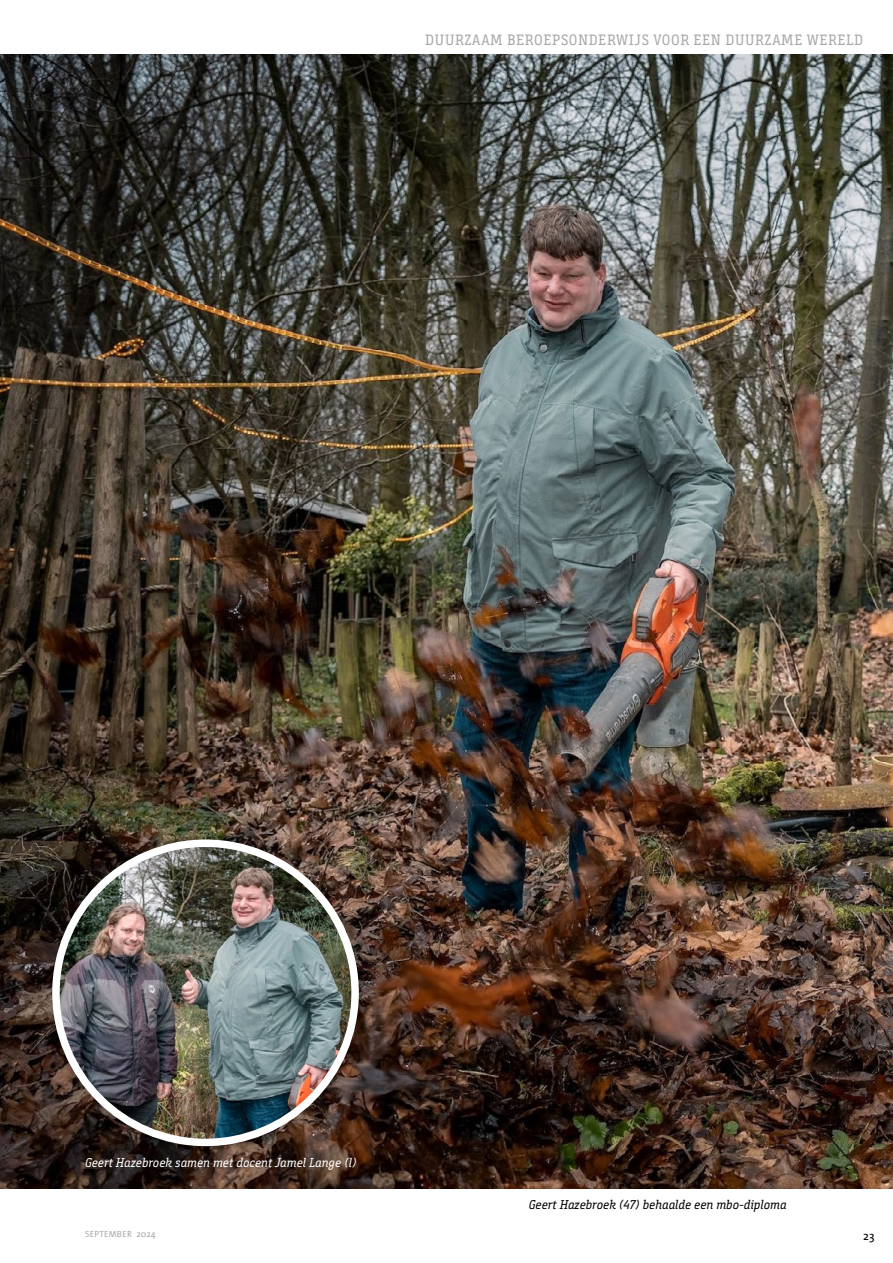
<style>
.page{position:relative;width:893px;height:1263px;background:#fff}
.page>*{position:absolute;margin:0;border:0;box-sizing:border-box;transform-origin:0 0}
.t1{font:15px "Bunday Slab";letter-spacing:.045em;color:#a8a8a7}
.t2{font:italic 12.75px "Bunday Slab";color:#fff}
.t3{font:italic 12.75px "Bunday Slab";color:#000}
.t4{font:12px "The Sans";color:#000}
.t5{font:9px "The Sans";letter-spacing:.035em;color:#a8a8a7}
</style>
<div class="page">
<img style="left:0;top:54px;width:893px;height:1134px">
<div style="left:43px;top:831px;width:324px;height:324px;background:#000;opacity:.25"></div>
<img style="left:56px;top:843px;width:299px;height:299px;border-radius:150px">
<div style="left:52px;top:839px;width:307px;height:307px;border:8px solid #fff;border-radius:50%"></div>
<p class="t1" style="left:425px;top:31px;width:439px">DUURZAAM BEROEPSONDERWIJS VOOR EEN DUURZAME WERELD</p>
<p class="t2" style="left:85px;top:1155px;width:273px">Geert Hazebroek samen met docent Jamel Lange (l)</p>
<p class="t3" style="left:529px;top:1197px;width:259px">Geert Hazebroek (47) behaalde een mbo-diploma</p>
<p class="t5" style="left:85px;top:1227px;width:72px">SEPTEMBER 2024</p>
<p class="t4" style="left:863px;top:1225px;width:13px">23</p>
</div>
